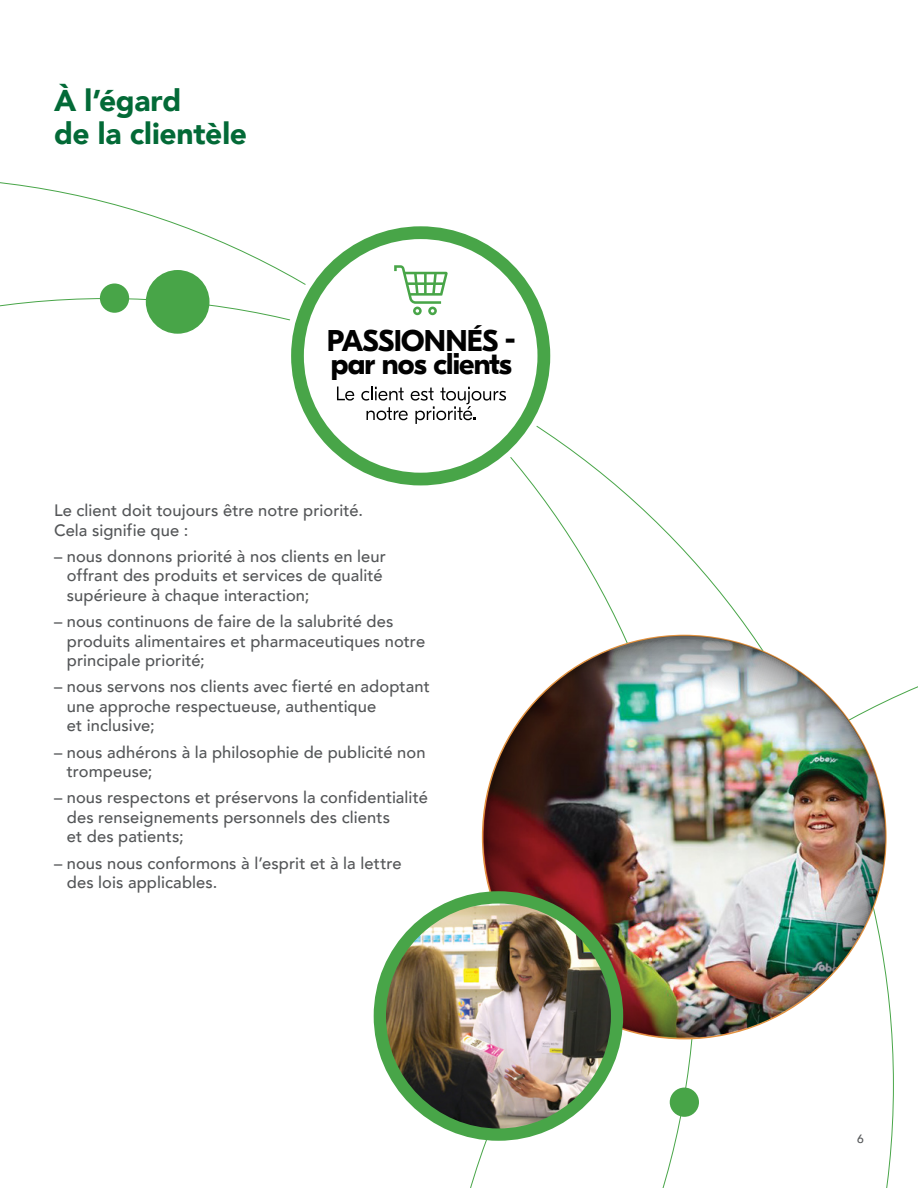
<style>
.page{position:relative;width:918px;height:1188px;background:#fff}
.page>*{position:absolute;margin:0;border:0;box-sizing:border-box;transform-origin:0 0}
.t1{font:700 30px/23.2px "GT Eesti Pro Display";letter-spacing:-.025em;color:#010101}
.t2{font:900 30px/33px "Avenir";letter-spacing:-.01em;color:#036a37}
.t3{font:500 16.5px/19.5px "Avenir";letter-spacing:.005em;color:#545658}
.t4{font:500 12px "Avenir";color:#545658}
</style>
<div class="page">
<div style="left:670px;top:1088px;width:29px;height:29px;background:#48a548;border-radius:50%"></div>
<div style="left:100px;top:284px;width:29px;height:29px;background:#48a548;border-radius:50%"></div>
<div style="left:146px;top:270px;width:64px;height:64px;background:#48a548;border-radius:50%"></div>
<img style="left:484px;top:636px;width:402px;height:402px;border-radius:50%">
<svg style="left:291px;top:226px;width:259px;height:259px"></svg>
<div style="left:304px;top:239px;width:233px;height:234px;background:#fff;border-radius:50%"></div>
<svg style="left:394px;top:265px;width:54px;height:50px"></svg>
<svg style="left:337px;top:387px;width:17px;height:14px"></svg>
<svg style="left:361px;top:387px;width:145px;height:37px"></svg>
<img style="left:374px;top:891px;width:249px;height:250px">
<h1 class="t2" style="left:54px;top:83px;width:195px">À l’égard<br>de la clientèle</h1>
<h1 class="t1" style="left:327px;top:329px;width:190px">PASSIONNÉS - par nos clients</h1>
<p class="t3" style="left:54px;top:500px;width:311px">Le client doit toujours être notre priorité.<br>Cela signifie que :</p>
<p class="t3" style="left:67px;top:545px;width:321px;text-indent:-13px">– nous donnons priorité à nos clients en leur offrant des produits et services de qualité supérieure à chaque interaction;</p>
<p class="t3" style="left:67px;top:611px;width:360px;text-indent:-13px">– nous continuons de faire de la salubrité des produits alimentaires et pharmaceutiques notre principale priorité;</p>
<p class="t3" style="left:67px;top:676px;width:365px;text-indent:-13px">– nous servons nos clients avec fierté en adoptant une approche respectueuse, authentique<br>et inclusive;</p>
<p class="t3" style="left:67px;top:741px;width:360px;text-indent:-13px">– nous adhérons à la philosophie de publicité non trompeuse;</p>
<p class="t3" style="left:67px;top:787px;width:363px;text-indent:-13px">– nous respectons et préservons la confidentialité des renseignements personnels des clients<br>et des patients;</p>
<p class="t3" style="left:67px;top:852px;width:336px;text-indent:-13px">– nous nous conformons à l’esprit et à la lettre des lois applicables.</p>
<p class="t4" style="left:857px;top:1128px;width:8px">6</p>
</div>
